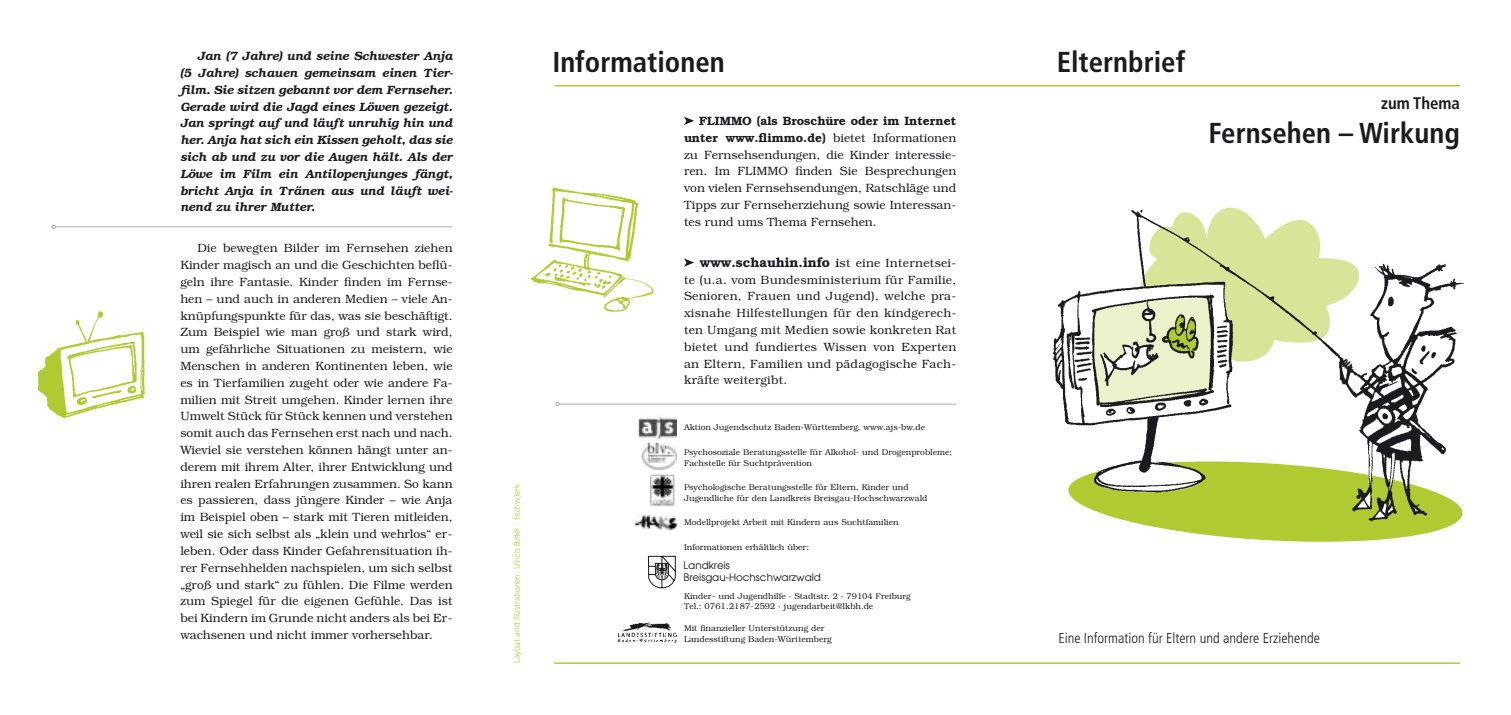
<style>
.page{position:relative;width:1511px;height:715px;background:#fff}
.page>*{position:absolute;margin:0;border:0;box-sizing:border-box;transform-origin:0 0}
.Überschrift{font:700 condensed 28.8px "Frutiger";color:#1b1b1f}
.titel{font:700 condensed 28.8px "Frutiger";color:#1b1b1f}
.thema{font:700 condensed 16.8px "Frutiger";color:#1b1b1f}
.subline{font:300 condensed 14.4px "Frutiger";color:#1b1b1f}
.Landrat-fließ{font:300 12px/16.8px "Bookman";color:#1b1b1f;text-align:justify}
.einleitung{font:italic 600 12px/16.8px "Bookman";color:#1b1b1f;text-align:justify}
.Logoschrift{font:10.35px/12.5px "Avant Garde";color:#1b1b1f}
.adressen{font:300 8.4px/10.8px "Bookman";color:#1b1b1f}
.adressen-2{font:300 8.4px "Frutiger";color:#b0cb32}
.s1{font-weight:600}
.s2{font-weight:600;font-size:13.2px}
.s3{font-weight:500}
</style>
<div class="page">
<svg style="left:1150px;top:526px;width:300px;height:16px"></svg>
<img style="left:37px;top:311px;width:108px;height:107px">
<hr style="left:56px;top:226px;width:396px;height:1px;background:#aeafb2">
<svg style="left:52px;top:225px;width:4px;height:4px"></svg>
<hr style="left:554px;top:85px;width:905px;height:1px;background:#b0cb32">
<img style="left:1052px;top:207px;width:412px;height:319px">
<hr style="left:554px;top:662px;width:905px;height:1px;background:#b0cb32">
<hr style="left:559px;top:403px;width:397px;height:1px;background:#aeafb2">
<svg style="left:555px;top:402px;width:4px;height:4px"></svg>
<img style="left:531px;top:187px;width:123px;height:125px">
<img style="left:638px;top:416px;width:38px;height:22px">
<img style="left:642px;top:443px;width:34px;height:26px">
<img style="left:635px;top:515px;width:41px;height:14px">
<img style="left:650px;top:474px;width:25px;height:32px">
<img style="left:618px;top:622px;width:58px;height:21px">
<svg style="left:648px;top:555px;width:28px;height:33px"></svg>
<svg style="left:684px;top:117px;width:10px;height:8px"></svg>
<svg style="left:684px;top:258px;width:10px;height:8px"></svg>
<p class="einleitung" style="left:180px;top:47px;width:274px;text-indent:17px">Jan (7 Jahre) und seine Schwester Anja (5 Jahre) schauen gemeinsam einen Tier&shy;film. Sie sitzen gebannt vor dem Fernseher.<br>Gerade wird die Jagd eines Löwen gezeigt.<br>Jan springt auf und läuft unruhig hin und her. Anja hat sich ein Kissen geholt, das sie sich ab und zu vor die Augen hält. Als der Löwe im Film ein Antilopenjunges fängt, bricht Anja in Tränen aus und läuft wei&shy;nend zu ihrer Mutter.</p>
<p class="Landrat-fließ" style="left:180px;top:240px;width:274px;text-indent:17px">Die bewegten Bilder im Fernsehen ziehen Kinder magisch an und die Geschichten beflü&shy;geln ihre Fantasie. Kinder finden im Fernse&shy;hen – und auch in anderen Medien – viele An&shy;knüpfungspunkte für das, was sie beschäftigt.<br>Zum Beispiel wie man groß und stark wird, um gefährliche Situationen zu meistern, wie Menschen in anderen Kontinenten leben, wie es in Tierfamilien zugeht oder wie andere Fa&shy;milien mit Streit umgehen. Kinder lernen ihre Umwelt Stück für Stück kennen und verstehen somit auch das Fernsehen erst nach und nach.<br>Wieviel sie verstehen können hängt unter an&shy;derem mit ihrem Alter, ihrer Entwicklung und ihren realen Erfahrungen zusammen. So kann es passieren, dass jüngere Kinder – wie Anja im Beispiel oben – stark mit Tieren mitleiden, weil sie sich selbst als „klein und wehrlos“ er&shy;leben. Oder dass Kinder Gefahrensituation ih&shy;rer Fernsehhelden nachspielen, um sich selbst „groß und stark“ zu fühlen. Die Filme werden zum Spiegel für die eigenen Gefühle. Das ist bei Kindern im Grunde nicht anders als bei Er&shy;wachsenen und nicht immer vorhersehbar.</p>
<p class="adressen-2" style="left:512px;top:663px;width:181px;rotate:-90deg">Layout und Illustrationen: Ulrich Birtel · fischw)erk</p>
<p class="Überschrift" style="left:552px;top:45px;width:174px">Informationen</p>
<p class="Landrat-fließ" style="left:684px;top:113px;width:274px;text-indent:15px"><span class="s1">FLIMMO (als Broschüre oder im Internet unter www.flimmo.de)</span> bietet Informationen zu Fernsehsendungen, die Kinder interessie&shy;ren. Im FLIMMO finden Sie Besprechungen von vielen Fernsehsendungen, Ratschläge und Tipps zur Fernseherziehung sowie Interessan&shy;tes rund ums Thema Fernsehen.</p>
<p class="Landrat-fließ" style="left:684px;top:254px;width:274px;text-indent:16px"><span class="s2">www.schauhin.info</span> <span class="s3">i</span>st eine Internetsei&shy;te (u.a. vom Bundesministerium für Familie, Senioren, Frauen und Jugend), welche pra&shy;xisnahe Hilfestellungen für den kindgerech&shy;ten Umgang mit Medien sowie konkreten Rat bietet und fundiertes Wissen von Experten an Eltern, Familien und pädagogische Fach&shy;kräfte weitergibt.</p>
<p class="adressen" style="left:684px;top:422px;width:243px">Aktion Jugendschutz Baden-Württemberg, www.ajs-bw.de</p>
<p class="adressen" style="left:684px;top:446px;width:269px">Psychosoziale Beratungsstelle für Alkohol- und Drogenprobleme;<br>Fachstelle für Suchtprävention</p>
<p class="adressen" style="left:684px;top:481px;width:245px">Psychologische Beratungsstelle für Eltern, Kinder und<br>Jugendliche für den Landkreis Breisgau-Hochschwarzwald</p>
<p class="adressen" style="left:684px;top:517px;width:216px">Modellprojekt Arbeit mit Kindern aus Suchtfamilien</p>
<p class="adressen" style="left:684px;top:541px;width:126px">Informationen erhältlich über:</p>
<p class="Logoschrift" style="left:683px;top:558px;width:139px">Landkreis<br>Breisgau-Hochschwarzwald</p>
<p class="adressen" style="left:684px;top:590px;width:228px">Kinder- und Jugendhilfe · Stadtstr. 2 · 79104 Freiburg<br>Tel.: 0761.2187-2592 · jugendarbeit@lkbh.de</p>
<p class="adressen" style="left:684px;top:622px;width:149px">Mit finanzieller Unterstützung der<br>Landesstiftung Baden-Württemberg</p>
<p class="Überschrift" style="left:1056px;top:45px;width:130px">Elternbrief</p>
<p class="thema" style="left:1381px;top:93px;width:80px">zum Thema</p>
<p class="titel" style="left:1208px;top:116px;width:253px">Fernsehen – Wirkung</p>
<p class="subline" style="left:1058px;top:629px;width:263px">Eine Information für Eltern und andere Erziehende</p>
</div>
